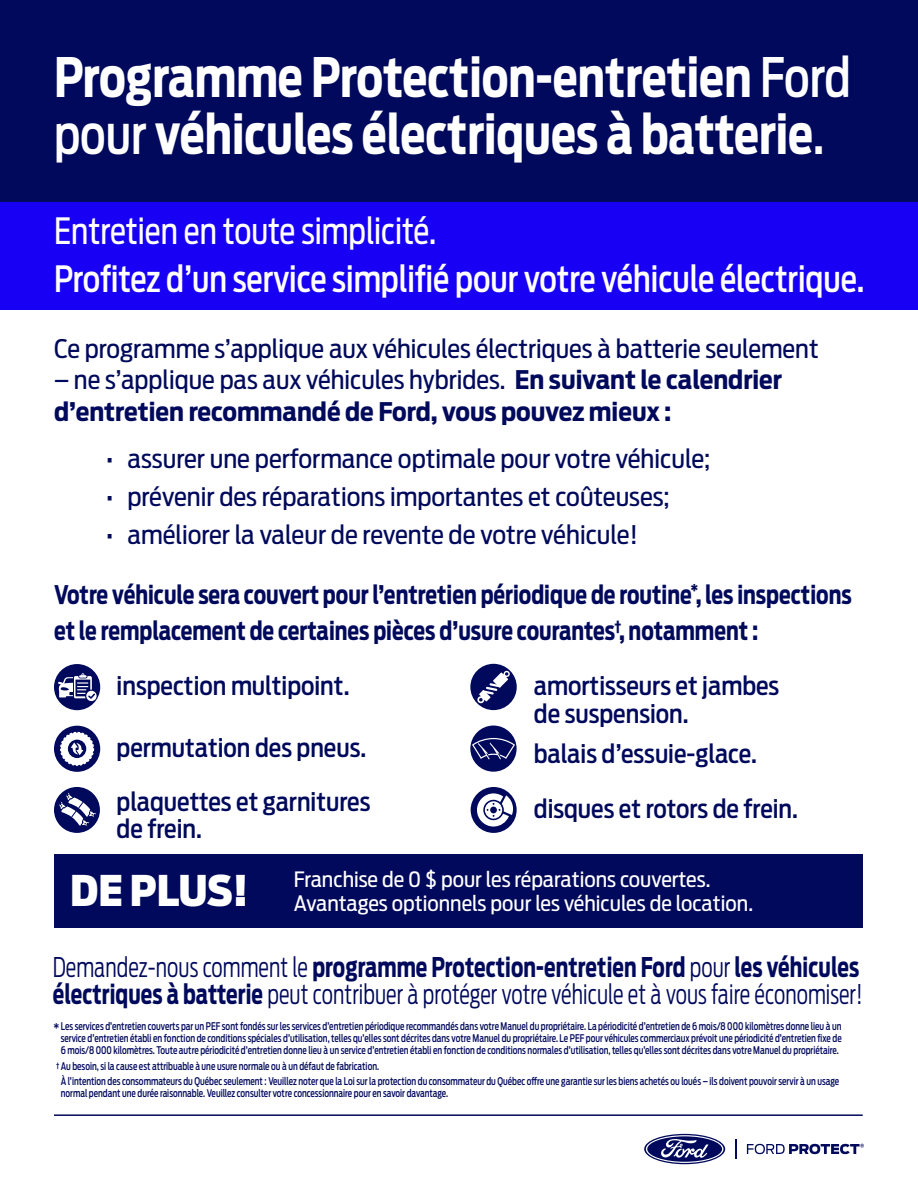
<style>
.page{position:relative;width:918px;height:1188px;background:#fff}
.page>*{position:absolute;margin:0;border:0;box-sizing:border-box;transform-origin:0 0}
.t1{font:700 54px/57px "Ford Antenna Cond";color:#fff;scale:.9 1}
.t2{font:900 42px "Ford Antenna Cond";letter-spacing:-.005em;color:#fff}
.t3{font:500 36px "Ford Antenna Cond";color:#fff;scale:.92 1}
.t4{font:36px "Ford Antenna Cond";color:#fff;scale:.92 1}
.t5{font:300 27px/27px "Ford Antenna Cond";letter-spacing:.005em;color:#00095b;scale:.83 1}
.t6{font:500 25.5px/28.5px "Ford Antenna Cond";color:#00095b}
.t7{font:25.5px "Ford Antenna Cond";color:#00095b;scale:1.05 1}
.t8{font:700 25.5px "Ford Antenna Cond";color:#00095b;scale:.89 1}
.t9{font:700 25.5px/31.5px "Ford Antenna Cond";color:#00095b;scale:1.04 1}
.t10{font:25.5px "Ford Antenna Cond";color:#00095b;scale:1.04 1}
.t11{font:21px/24px "Ford Antenna Cond";color:#fff;scale:1.05 1}
.t12{font:700 14.85px "Ford Antenna Cond";color:#00095b}
.t13{font:700 13.5px "Ford Antenna Cond";color:#00095b}
.t14{font:500 10.5px/12px "Ford Antenna Cond";color:#00095b;text-align:justify;scale:.85 1}
.s1{font-weight:500}
.s2{font-weight:400}
.s3{font-weight:700}
.s4{font-size:12px}
</style>
<div class="page">
<hr style="left:54px;top:1114px;width:809px;height:2px;background:#00095b">
<div style="left:0;top:0;width:918px;height:202px;background:#00095b"></div>
<div style="left:0;top:202px;width:918px;height:108px;background:#1700f4"></div>
<div style="left:54px;top:664px;width:46px;height:46px;background:#00095b;border-radius:50%"></div>
<svg style="left:58px;top:673px;width:39px;height:28px"></svg>
<div style="left:54px;top:726px;width:46px;height:46px;background:#00095b;border-radius:50%"></div>
<svg style="left:60px;top:732px;width:34px;height:34px"></svg>
<div style="left:54px;top:787px;width:46px;height:46px;background:#00095b;border-radius:50%"></div>
<svg style="left:58px;top:792px;width:39px;height:35px"></svg>
<div style="left:470px;top:726px;width:47px;height:46px;background:#00095b;border-radius:50%"></div>
<svg style="left:472px;top:738px;width:43px;height:21px"></svg>
<div style="left:470px;top:664px;width:47px;height:46px;background:#00095b;border-radius:50%"></div>
<svg style="left:477px;top:671px;width:33px;height:33px"></svg>
<div style="left:471px;top:787px;width:46px;height:46px;background:#00095b;border-radius:50%"></div>
<svg style="left:477px;top:793px;width:36px;height:34px"></svg>
<div style="left:54px;top:855px;width:809px;height:73px;background:#00095b"></div>
<svg style="left:644px;top:1134px;width:81px;height:30px"></svg>
<svg style="left:646px;top:1135px;width:77px;height:28px"></svg>
<svg style="left:747px;top:1144px;width:117px;height:10px"></svg>
<hr style="left:735px;top:1139px;width:2px;height:20px;background:#00095b">
<h1 class="t1" style="left:54px;top:42px;width:887px">Programme Protection-entretien <span class="s1">Ford pour</span> véhicules électriques à batterie<span class="s1">.</span></h1>
<p class="t4" style="left:54px;top:200px;width:417px">Entretien en toute simplicité.</p>
<p class="t3" style="left:54px;top:247px;width:882px">Proftez d’un service simplifé pour votre véhicule électrique.</p>
<p class="t10" style="left:54px;top:327px;width:737px">Ce programme s’applique aux véhicules électriques à batterie seulement</p>
<p class="t9" style="left:54px;top:361px;width:702px"><span class="s2">– ne s’applique pas aux véhicules hybrides.</span> En suivant le calendrier d’entretien recommandé de Ford, vous pouvez mieux :</p>
<p class="t7" style="left:106px;top:437px;width:577px">• assurer une performance optimale pour votre véhicule;</p>
<p class="t7" style="left:106px;top:475px;width:539px">• prévenir des réparations importantes et coûteuses;</p>
<p class="t7" style="left:106px;top:513px;width:508px">• améliorer la valeur de revente de votre véhicule!</p>
<p class="t12" style="left:691px;top:576px;width:9px">*</p>
<p class="t8" style="left:54px;top:571px;width:898px">Votre véhicule sera couvert pour l’entretien périodique de routine , les inspections</p>
<p class="t13" style="left:615px;top:614px;width:8px">†</p>
<p class="t8" style="left:54px;top:607px;width:793px">et le remplacement de certaines pièces d’usure courantes , notamment :</p>
<p class="t6" style="left:117px;top:668px;width:235px">inspection multipoint.</p>
<p class="t6" style="left:534px;top:668px;width:247px">amortisseurs et jambes de suspension.</p>
<p class="t6" style="left:117px;top:731px;width:251px">permutation des pneus.</p>
<p class="t6" style="left:534px;top:736px;width:224px">balais d’essuie-glace.</p>
<p class="t6" style="left:117px;top:785px;width:255px">plaquettes et garnitures</p>
<p class="t6" style="left:534px;top:791px;width:266px">disques et rotors de frein.</p>
<p class="t6" style="left:117px;top:812px;width:87px">de frein.</p>
<p class="t2" style="left:70px;top:851px;width:180px">DE PLUS!</p>
<p class="t11" style="left:294px;top:864px;width:439px">Franchise de 0 $ pour les réparations couvertes.<br>Avantages optionnels pour les véhicules de location.</p>
<p class="t5" style="left:53px;top:950px;width:977px">Demandez-nous comment le <span class="s3">programme Protection-entretien Ford</span> pour <span class="s3">les véhicules électriques à batterie</span> peut contribuer à protéger votre véhicule et à vous faire économiser!</p>
<p class="t14" style="left:61px;top:1019px;width:920px;text-indent:-7px"><span class="s4">*</span> Les services d’entretien couverts par un PEF sont fondés sur les services d’entretien périodique recommandés dans votre Manuel du propriétaire. La périodicité d’entretien de 6 mois/8 000 kilomètres donne lieu à un service d’entretien établi en fonction de conditions spéciales d’utilisation, telles qu’elles sont décrites dans votre Manuel du propriétaire. Le PEF pour véhicules commerciaux prévoit une périodicité d’entretien fxe de 6 mois/8 000 kilomètres. Toute autre périodicité d’entretien donne lieu à un service d’entretien établi en fonction de conditions normales d’utilisation, telles qu’elles sont décrites dans votre Manuel du propriétaire.</p>
<p class="t14" style="left:56px;top:1059px;width:382px"><sup>†</sup> Au besoin, si la cause est attribuable à une usure normale ou à un défaut de fabrication.</p>
<p class="t14" style="left:61px;top:1074px;width:917px">À l’intention des consommateurs du Québec seulement : Veuillez noter que la Loi sur la protection du consommateur du Québec ofre une garantie sur les biens achetés ou loués – ils doivent pouvoir servir à un usage normal pendant une durée raisonnable. Veuillez consulter votre concessionnaire pour en savoir davantage.</p>
</div>
